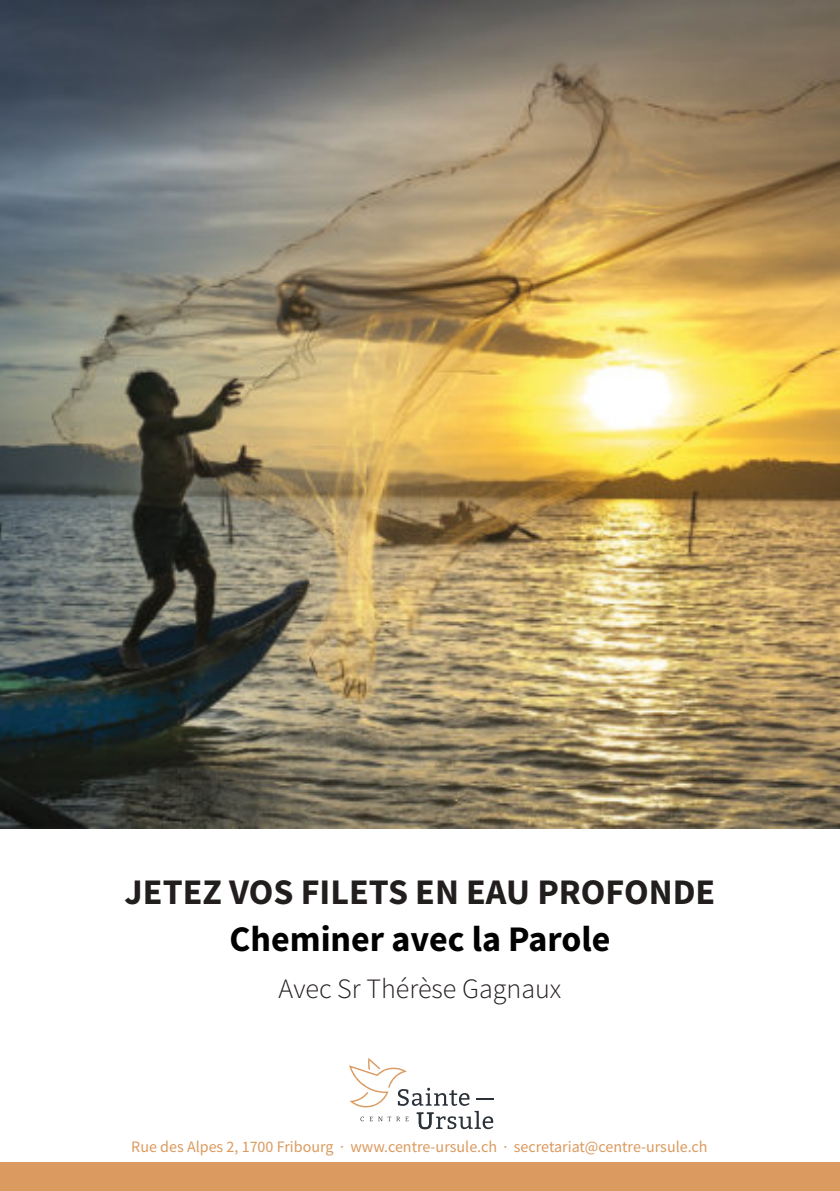
<style>
.page{position:relative;width:840px;height:1191px;background:#fff}
.page>*{position:absolute;margin:0;border:0;box-sizing:border-box;transform-origin:0 0}
.t1{font:700 36px "Source Sans Pro";color:#231e1e}
.t2{font:700 36px "Source Sans Pro";color:#000}
.t3{font:300 28px "Source Sans Pro";color:#231e1e}
.t4{font:16px "Source Sans Pro";color:#db9a5f}
</style>
<div class="page">
<div style="left:0;top:1162px;width:839px;height:29px;background:#db9a5f"></div>
<img style="left:0;top:0;width:839px;height:828px">
<svg style="left:349px;top:1058px;width:144px;height:71px"></svg>
<h1 class="t1" style="left:124px;top:877px;width:592px">JETEZ VOS FILETS EN EAU PROFONDE</h1>
<h1 class="t2" style="left:229px;top:924px;width:382px">Cheminer avec la Parole</h1>
<h2 class="t3" style="left:278px;top:977px;width:284px">Avec Sr Thérèse Gagnaux</h2>
<p class="t4" style="left:131px;top:1139px;width:577px">Rue des Alpes 2, 1700 Fribourg · www.centre-ursule.ch · secretariat@centre-ursule.ch</p>
</div>
